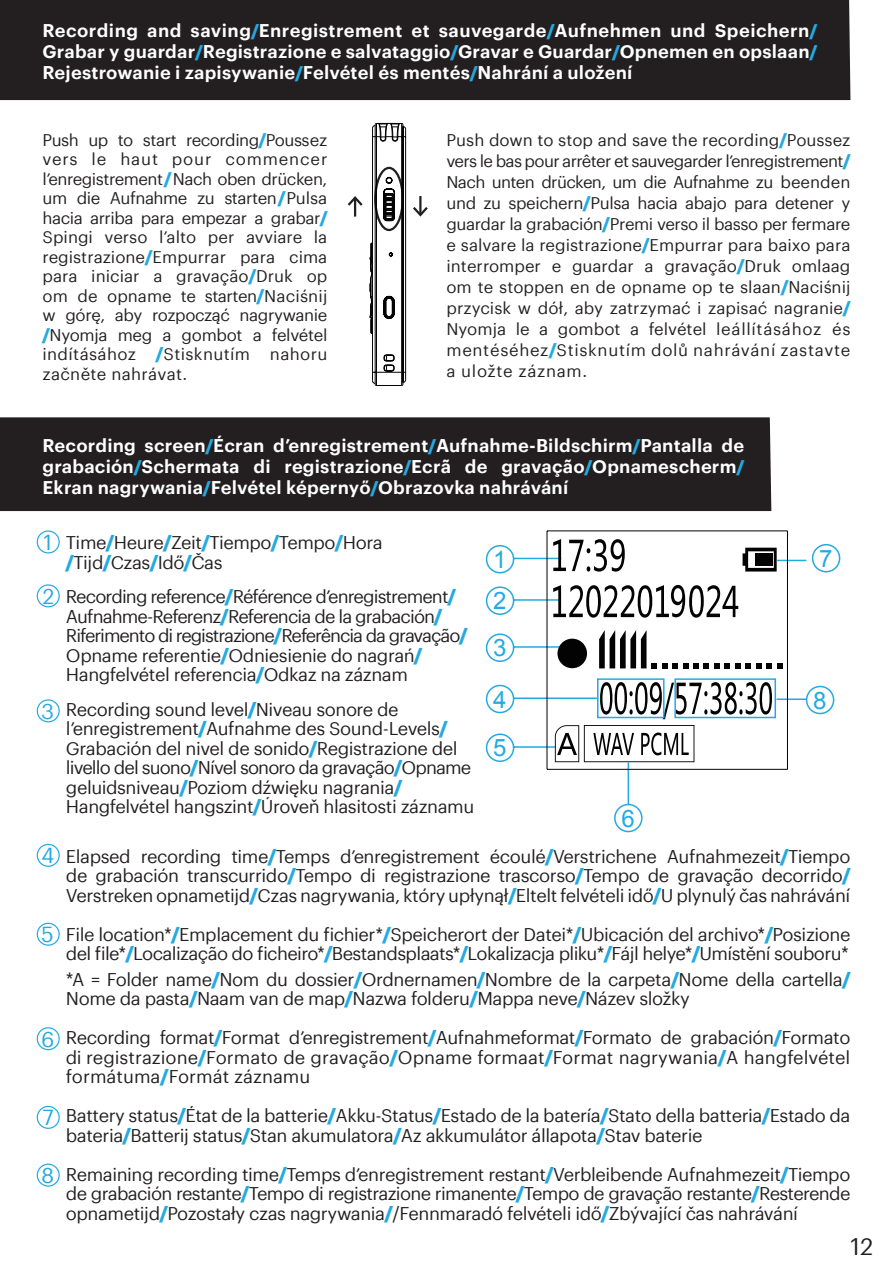
<style>
.page{position:relative;width:893px;height:1276px;background:#fff}
.page>*{position:absolute;margin:0;border:0;box-sizing:border-box;transform-origin:0 0}
.t1{font:24px/51.3px "Arial";color:#24aae1}
.t2{font:23.4px "Graphik App";color:#231f20}
.t3{font:21.3px "Graphik App";color:#24aae1}
.t4{font:18px/19.5px "Graphik App";letter-spacing:-.025em;color:#231f20}
.t5{font:600 18px/21px "Graphik App";letter-spacing:.01em;color:#fff;text-align:justify}
.t6{font:18px/19.5px "Graphik App";letter-spacing:-.05em;color:#231f20}
.t7{font:16.5px/19.5px "Graphik App";letter-spacing:.025em;color:#231f20;text-align:justify}
.s1{font-family:"Graphik App Super";font-weight:400;font-size:16.5px;color:#24aae1}
.s2{font-family:"Graphik App Super";color:#24aae1}
</style>
<div class="page">
<div style="left:0;top:417px;width:771px;height:94px;background:#231f20"></div>
<svg style="left:485px;top:544px;width:323px;height:157px"></svg>
<svg style="left:485px;top:633px;width:78px;height:30px"></svg>
<div style="left:614px;top:804px;width:29px;height:28px;border:2px solid #24aae1;border-radius:50%"></div>
<div style="left:812px;top:544px;width:28px;height:28px;border:2px solid #24aae1;border-radius:50%"></div>
<div style="left:806px;top:686px;width:28px;height:28px;border:2px solid #24aae1;border-radius:50%"></div>
<hr style="left:628px;top:762px;width:1px;height:43px;background:#24aae1">
<div style="left:0;top:0;width:850px;height:100px;background:#231f20"></div>
<div style="left:37px;top:530px;width:23px;height:23px;border:1px solid #24aae1;border-radius:50%"></div>
<div style="left:37px;top:584px;width:23px;height:23px;border:1px solid #24aae1;border-radius:50%"></div>
<div style="left:37px;top:699px;width:23px;height:23px;border:1px solid #24aae1;border-radius:50%"></div>
<div style="left:37px;top:844px;width:23px;height:23px;border:1px solid #24aae1;border-radius:50%"></div>
<div style="left:37px;top:922px;width:23px;height:23px;border:1px solid #24aae1;border-radius:50%"></div>
<div style="left:37px;top:1027px;width:23px;height:23px;border:1px solid #24aae1;border-radius:50%"></div>
<div style="left:37px;top:1163px;width:23px;height:23px;border:1px solid #24aae1;border-radius:50%"></div>
<div style="left:37px;top:1106px;width:23px;height:23px;border:1px solid #24aae1;border-radius:50%"></div>
<hr style="left:546px;top:531px;width:1px;height:238px;background:#030303">
<hr style="left:787px;top:531px;width:1px;height:238px;background:#030303">
<hr style="left:547px;top:769px;width:240px;height:1px;background:#030303">
<hr style="left:547px;top:530px;width:240px;height:1px;background:#030303">
<svg style="left:553px;top:539px;width:72px;height:32px"></svg>
<svg style="left:485px;top:585px;width:253px;height:32px"></svg>
<svg style="left:485px;top:682px;width:287px;height:37px"></svg>
<svg style="left:743px;top:547px;width:34px;height:24px"></svg>
<div style="left:755px;top:553px;width:17px;height:13px;background:#030303"></div>
<div style="left:557px;top:638px;width:30px;height:30px;background:#030303;border-radius:50%"></div>
<svg style="left:599px;top:630px;width:183px;height:38px"></svg>
<svg style="left:485px;top:725px;width:209px;height:38px"></svg>
<div style="left:597px;top:678px;width:67px;height:40px;border:2px solid #24aae1"></div>
<div style="left:674px;top:678px;width:102px;height:40px;border:2px solid #24aae1"></div>
<svg style="left:347px;top:122px;width:81px;height:264px"></svg>
<p class="t5" style="left:43px;top:19px;width:776px">Recording and saving<span class="s1">/</span>Enregistrement et sauvegarde<span class="s1">/</span>Aufnehmen und Speichern<span class="s1">/ </span>Grabar y guardar<span class="s1">/</span>Registrazione e salvataggio<span class="s1">/</span>Gravar e Guardar<span class="s1">/</span>Opnemen en opslaan<span class="s1">/ </span>Rejestrowanie i zapisywanie<span class="s1">/</span>Felvétel és mentés<span class="s1">/</span>Nahrání a uložení</p>
<p class="t7" style="left:43px;top:129px;width:286px">Push up to start recording<span class="s2">/</span>Poussez vers le haut pour commencer l’enregistrement<span class="s2">/</span>Nach oben drücken, um die Aufnahme zu starten<span class="s2">/</span>Pulsa hacia arriba para empezar a grabar<span class="s2">/ </span>Spingi verso l’alto per avviare la registrazione<span class="s2">/</span>Empurrar para cima para iniciar a gravação<span class="s2">/</span>Druk op om de opname te starten<span class="s2">/</span>Naciśnij w górę, aby rozpocząć nagrywanie <span class="s2">/</span>Nyomja meg a gombot a felvétel indításához <span class="s2">/</span>Stisknutím nahoru začněte nahrávat.</p>
<p class="t7" style="left:446px;top:128px;width:405px;line-height:21px">Push down to stop and save the recording<span class="s2">/</span>Poussez vers le bas pour arrêter et sauvegarder l’enregistrement<span class="s2">/ </span>Nach unten drücken, um die Aufnahme zu beenden und zu speichern<span class="s2">/</span>Pulsa hacia abajo para detener y guardar la grabación<span class="s2">/</span>Premi verso il basso per fermare e salvare la registrazione<span class="s2">/</span>Empurrar para baixo para interromper e guardar a gravação<span class="s2">/</span>Druk omlaag om te stoppen en de opname op te slaan<span class="s2">/</span>Naciśnij przycisk w dół, aby zatrzymać i zapisać nagranie<span class="s2">/ </span>Nyomja le a gombot a felvétel leállításához és mentéséhez<span class="s2">/</span>Stisknutím dolů nahrávání zastavte a uložte záznam.</p>
<p class="t5" style="left:43px;top:434px;width:703px">Recording screen<span class="s1">/</span>Écran d’enregistrement<span class="s1">/</span>Aufnahme-Bildschirm<span class="s1">/</span>Pantalla de grabación<span class="s1">/</span>Schermata di registrazione<span class="s1">/</span>Ecrã de gravação<span class="s1">/</span>Opnamescherm<span class="s1">/ </span>Ekran nagrywania<span class="s1">/</span>Felvétel képernyő<span class="s1">/</span>Obrazovka nahrávání</p>
<p class="t3" style="left:44px;top:526px;width:10px">1</p>
<p class="t3" style="left:43px;top:580px;width:14px">2</p>
<p class="t3" style="left:41px;top:695px;width:15px">3</p>
<p class="t3" style="left:41px;top:839px;width:15px">4</p>
<p class="t3" style="left:41px;top:918px;width:14px">5</p>
<p class="t3" style="left:41px;top:1023px;width:15px">6</p>
<p class="t3" style="left:43px;top:1101px;width:13px">7</p>
<p class="t3" style="left:41px;top:1159px;width:15px">8</p>
<p class="t4" style="left:66px;top:531px;width:318px">Time<span class="s2">/</span>Heure<span class="s2">/</span>Zeit<span class="s2">/</span>Tiempo<span class="s2">/</span>Tempo<span class="s2">/</span>Hora <span class="s2">/</span>Tijd<span class="s2">/</span>Czas<span class="s2">/</span>Idő<span class="s2">/</span>Čas</p>
<p class="t6" style="left:66px;top:585px;width:403px">Recording reference<span class="s2">/</span>Référence d’enregistrement<span class="s2">/ </span>Aufnahme-Referenz<span class="s2">/</span>Referencia de la grabación<span class="s2">/ </span>Riferimento di registrazione<span class="s2">/</span>Referência da gravação<span class="s2">/ </span>Opname referentie<span class="s2">/</span>Odniesienie do nagrań<span class="s2">/ </span>Hangfelvétel referencia<span class="s2">/</span>Odkaz na záznam</p>
<p class="t4" style="left:66px;top:698px;width:410px">Recording sound level<span class="s2">/</span>Niveau sonore de l’enregistrement<span class="s2">/</span>Aufnahme des Sound-Levels<span class="s2">/ </span>Grabación del nivel de sonido<span class="s2">/</span>Registrazione del livello del suono<span class="s2">/</span>Nível sonoro da gravação<span class="s2">/</span>Opname geluidsniveau<span class="s2">/</span>Poziom dźwięku nagrania<span class="s2">/ </span>Hangfelvétel hangszint<span class="s2">/</span>Úroveň hlasitosti záznamu</p>
<p class="t4" style="left:66px;top:845px;width:786px;text-align:justify">Elapsed recording time<span class="s2">/</span>Temps d’enregistrement écoulé<span class="s2">/</span>Verstrichene Aufnahmezeit<span class="s2">/</span>Tiempo de grabación transcurrido<span class="s2">/</span>Tempo di registrazione trascorso<span class="s2">/</span>Tempo de gravação decorrido<span class="s2">/ </span>Verstreken opnametijd<span class="s2">/</span>Czas nagrywania, który upłynął<span class="s2">/</span>Eltelt felvételi idő<span class="s2">/</span>U plynulý čas nahrávání</p>
<p class="t4" style="left:66px;top:923px;width:786px">File location*<span class="s2">/</span>Emplacement du fichier*<span class="s2">/</span>Speicherort der Datei*<span class="s2">/</span>Ubicación del archivo*<span class="s2">/</span>Posizione del file*<span class="s2">/</span>Localização do ficheiro*<span class="s2">/</span>Bestandsplaats*<span class="s2">/</span>Lokalizacja pliku*<span class="s2">/</span>Fájl helye*<span class="s2">/</span>Umístění souboru*</p>
<p class="t4" style="left:66px;top:968px;width:786px">*A = Folder name<span class="s2">/</span>Nom du dossier<span class="s2">/</span>Ordnernamen<span class="s2">/</span>Nombre de la carpeta<span class="s2">/</span>Nome della cartella<span class="s2">/<br></span>Nome da pasta<span class="s2">/</span>Naam van de map<span class="s2">/</span>Nazwa folderu<span class="s2">/</span>Mappa neve<span class="s2">/</span>Název složky</p>
<p class="t4" style="left:66px;top:1026px;width:786px;text-align:justify">Recording format<span class="s2">/</span>Format d’enregistrement<span class="s2">/</span>Aufnahmeformat<span class="s2">/</span>Formato de grabación<span class="s2">/</span>Formato di registrazione<span class="s2">/</span>Formato de gravação<span class="s2">/</span>Opname formaat<span class="s2">/</span>Format nagrywania<span class="s2">/</span>A hangfelvétel formátuma<span class="s2">/</span>Formát záznamu</p>
<p class="t4" style="left:66px;top:1104px;width:786px">Battery status<span class="s2">/</span>État de la batterie<span class="s2">/</span>Akku-Status<span class="s2">/</span>Estado de la batería<span class="s2">/</span>Stato della batteria<span class="s2">/</span>Estado da bateria<span class="s2">/</span>Batterij status<span class="s2">/</span>Stan akumulatora<span class="s2">/</span>Az akkumulátor állapota<span class="s2">/</span>Stav baterie</p>
<p class="t4" style="left:66px;top:1163px;width:786px;text-align:justify">Remaining recording time<span class="s2">/</span>Temps d’enregistrement restant<span class="s2">/</span>Verbleibende Aufnahmezeit<span class="s2">/</span>Tiempo de grabación restante<span class="s2">/</span>Tempo di registrazione rimanente<span class="s2">/</span>Tempo de gravação restante<span class="s2">/</span>Resterende opnametijd<span class="s2">/</span>Pozostały czas nagrywania<span class="s2">/</span>/Fennmaradó felvételi idő<span class="s2">/</span>Zbývající čas nahrávání</p>
<h1 class="t1" style="left:819px;top:533px;width:15px">7</h1>
<h1 class="t1" style="left:493px;top:534px;width:15px">1</h1>
<h1 class="t1" style="left:493px;top:575px;width:15px">2</h1>
<h1 class="t1" style="left:493px;top:622px;width:15px">3<br>4</h1>
<h1 class="t1" style="left:493px;top:722px;width:15px">5</h1>
<h1 class="t1" style="left:813px;top:674px;width:15px">8</h1>
<h1 class="t1" style="left:621px;top:792px;width:15px">6</h1>
<p class="t2" style="left:850px;top:1228px;width:24px">12</p>
</div>
